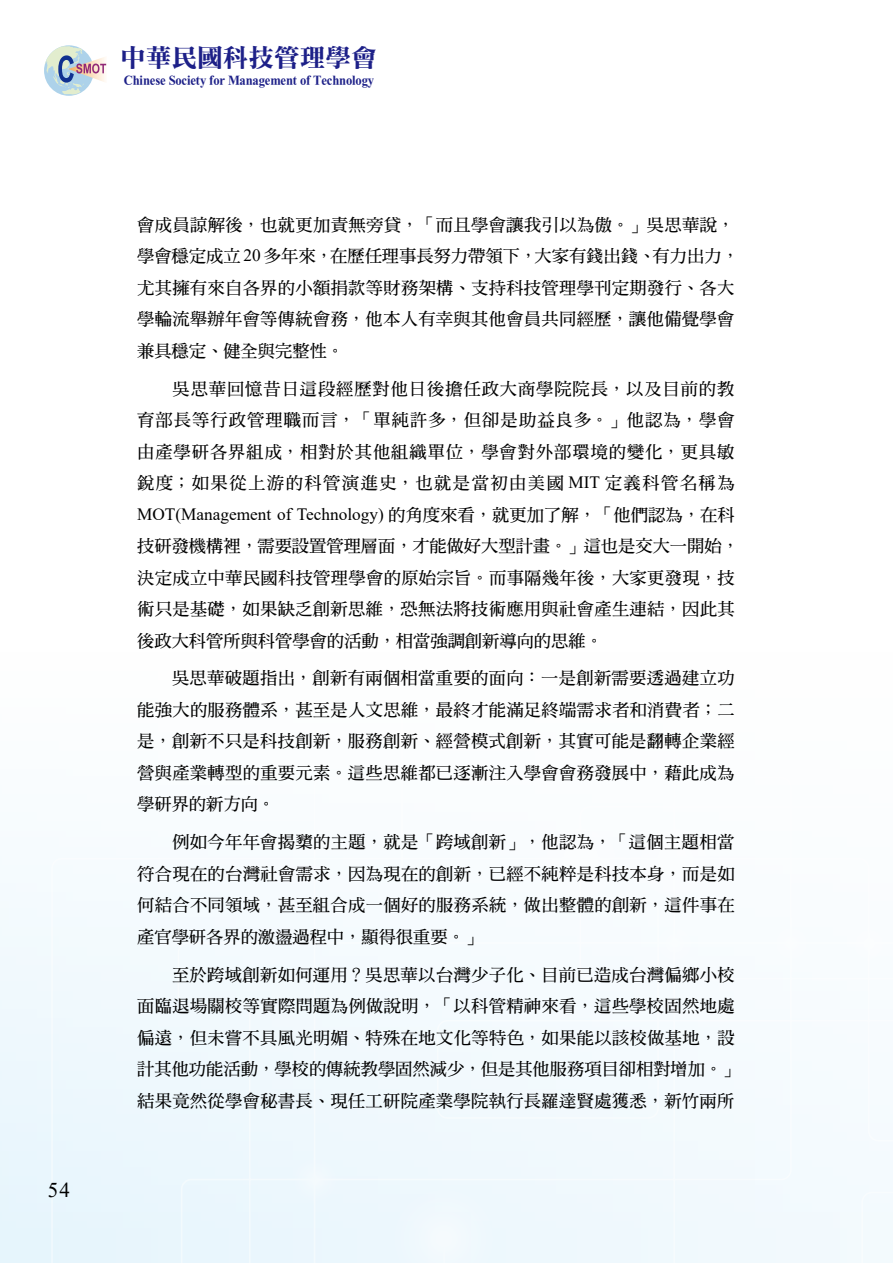
<style>
.page{position:relative;width:893px;height:1263px;background:#fff}
.page>*{position:absolute;margin:0;border:0;box-sizing:border-box;transform-origin:0 0}
.t1{font:25.2px "DF Li Song Bd HK BF";color:#1d2088}
.t2{font:21px "Times New Roman";color:#000}
.t3{font:17.25px/31.5px "DF Ming Bd HKP BF";letter-spacing:.02em;color:#000}
.t4{font:17.25px "Times New Roman";color:#000}
.t5{font:12.6px "DF Li Song Bd HK BF";color:#1d2088}
.s1{font-family:"Times New Roman"}
.s2{font-family:"DF Ming Bd HKP BF"}
</style>
<div class="page">
<svg style="left:44px;top:45px;width:63px;height:51px"></svg>
<div style="left:10px;top:883px;width:883px;height:380px;background:#f2f9fd"></div>
<div style="left:381px;top:1176px;width:124px;height:87px;background:#eff8fd"></div>
<div style="left:518px;top:797px;width:124px;height:124px;background:#fff;border-radius:50%"></div>
<div style="left:613px;top:797px;width:124px;height:124px;background:#fff;border-radius:50%"></div>
<svg style="left:278px;top:1256px;width:73px;height:7px"></svg>
<div style="left:278px;top:1143px;width:73px;height:73px;background:#edf7fd;border-radius:50%"></div>
<div style="left:637px;top:906px;width:74px;height:74px;background:#f8fcfe;border-radius:50%"></div>
<div style="left:754px;top:906px;width:74px;height:74px;background:#f8fcfe;border-radius:50%"></div>
<svg style="left:832px;top:906px;width:61px;height:74px"></svg>
<p class="t2" style="left:48px;top:1175px;width:24px">54</p>
<h1 class="t1" style="left:120px;top:45px;width:258px">中華民國科技管理學會</h1>
<p class="t5" style="left:124px;top:74px;width:252px">Chinese Society for Management of Technology</p>
<p class="t3" style="left:137px;top:209px;width:603px">會成員諒解後，也就更加責無旁貸，「而且學會讓我引以為傲。」吳思華說，學會穩定成立 <span class="s1">20</span> 多年來，在歷任理事長努力帶領下，大家有錢出錢、有力出力，尤其擁有來自各界的小額捐款等財務架構、支持科技管理學刊定期發行、各大學輪流舉辦年會等傳統會務，他本人有幸與其他會員共同經歷，讓他備覺學會兼具穩定、健全與完整性。</p>
<p class="t3" style="left:137px;top:373px;width:599px;text-align:justify">　　吳思華回憶昔日這段經歷對他日後擔任政大商學院院長，以及目前的教育部長等行政管理職而言，「單純許多，但卻是助益良多。」他認為，學會由產學研各界組成，相對於其他組織單位，學會對外部環境的變化，更具敏銳度；如果從上游的科管演進史，也就是當初由美國 <span class="s1">MIT</span> 定義科管名稱為</p>
<p class="t4" style="left:137px;top:502px;width:599px">MOT(Management of Technology) <span class="s2">的角度來看，就更加了解，「他們認為，在科</span></p>
<p class="t3" style="left:137px;top:531px;width:603px">技研發機構裡，需要設置管理層面，才能做好大型計畫。」這也是交大一開始，決定成立中華民國科技管理學會的原始宗旨。而事隔幾年後，大家更發現，技術只是基礎，如果缺乏創新思維，恐無法將技術應用與社會產生連結，因此其後政大科管所與科管學會的活動，相當強調創新導向的思維。</p>
<p class="t3" style="left:137px;top:663px;width:599px;text-align:justify">　　吳思華破題指出，創新有兩個相當重要的面向：一是創新需要透過建立功能強大的服務體系，甚至是人文思維，最終才能滿足終端需求者和消費者；二是，創新不只是科技創新，服務創新、經營模式創新，其實可能是翻轉企業經營與產業轉型的重要元素。這些思維都已逐漸注入學會會務發展中，藉此成為學研界的新方向。</p>
<p class="t3" style="left:137px;top:827px;width:599px;text-align:justify">　　例如今年年會揭櫫的主題，就是「跨域創新」，他認為，「這個主題相當符合現在的台灣社會需求，因為現在的創新，已經不純粹是科技本身，而是如何結合不同領域，甚至組合成一個好的服務系統，做出整體的創新，這件事在產官學研各界的激盪過程中，顯得很重要。」</p>
<p class="t3" style="left:137px;top:959px;width:603px">　　至於跨域創新如何運用？吳思華以台灣少子化、目前已造成台灣偏鄉小校面臨退場關校等實際問題為例做說明，「以科管精神來看，這些學校固然地處偏遠，但未嘗不具風光明媚、特殊在地文化等特色，如果能以該校做基地，設計其他功能活動，學校的傳統教學固然減少，但是其他服務項目卻相對增加。」結果竟然從學會秘書長、現任工研院產業學院執行長羅達賢處獲悉，新竹兩所</p>
</div>
